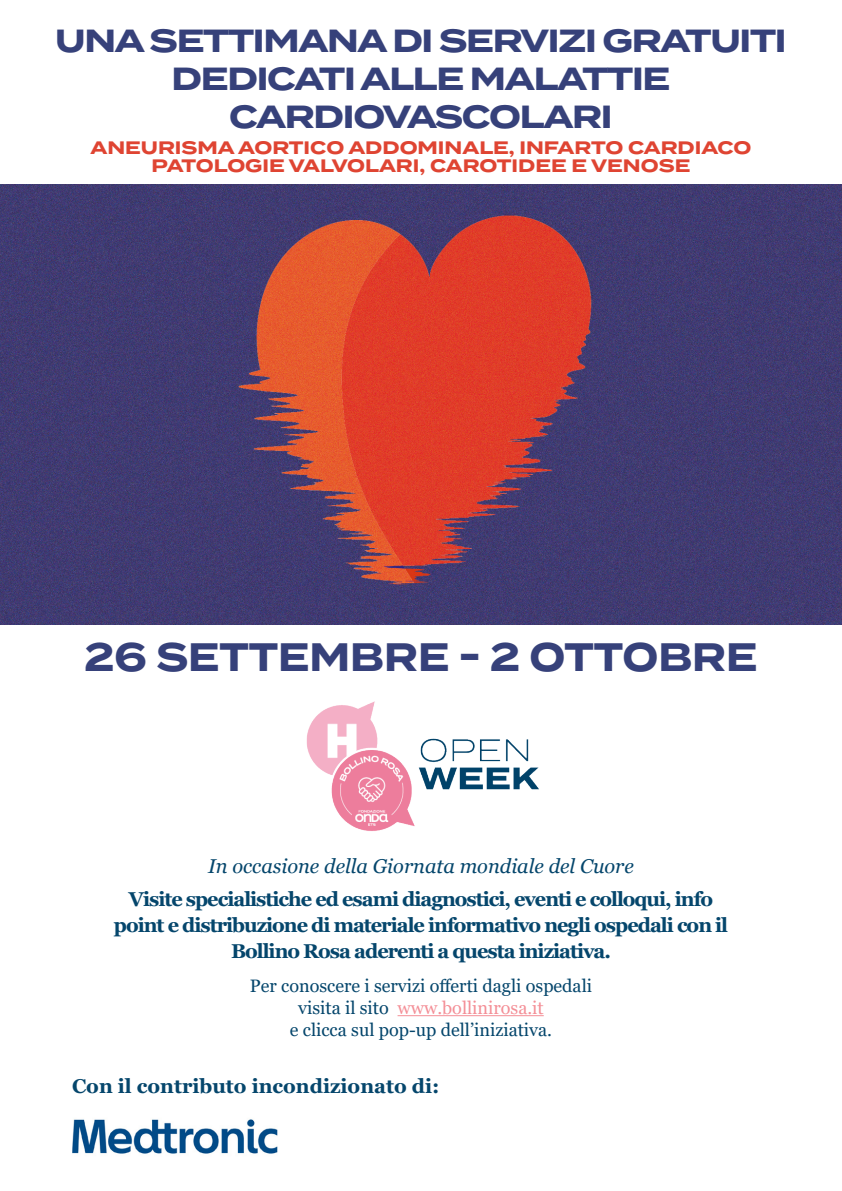
<style>
.page{position:relative;width:842px;height:1191px;background:#fff}
.page>*{position:absolute;margin:0;border:0;box-sizing:border-box;transform-origin:0 0}
.t1{font:700 39.6px "Termina";color:#36417a;scale:.91 1}
.t2{font:700 32px/38px "Termina";letter-spacing:-.04em;color:#36417a;text-align:center}
.t3{font:700 20px/26px "Georgia";letter-spacing:-.05em;color:#05466c;text-align:center}
.t4{font:italic 20px "Georgia";color:#05466c}
.t5{font:700 20px "Georgia";color:#05466c}
.t6{font:700 18px/18px "Termina";color:#df4432;text-align:center}
.t7{font:18px "Georgia";color:#05466c}
.t8{font:18px "Georgia";color:#f48f97}
.s1{color:#05466c}
</style>
<div class="page">
<img style="left:72px;top:1119px;width:206px;height:35px">
<img style="left:0;top:184px;width:842px;height:441px">
<img style="left:306px;top:701px;width:233px;height:130px">
<hr style="left:398px;top:1015px;width:146px;height:1px;background:#f48f97">
<p class="t2" style="left:55px;top:22px;width:733px">UNA SETTIMANA DI SERVIZI GRATUITI</p>
<p class="t2" style="left:172px;top:60px;width:500px">DEDICATI ALLE MALATTIE<br>CARDIOVASCOLARI</p>
<p class="t6" style="left:90px;top:139px;width:662px">ANEURISMA AORTICO ADDOMINALE, INFARTO CARDIACO<br>PATOLOGIE VALVOLARI, CAROTIDEE E VENOSE</p>
<p class="t1" style="left:85px;top:628px;width:741px">26 SETTEMBRE - 2 OTTOBRE</p>
<p class="t4" style="left:208px;top:853px;width:427px">In occasione della Giornata mondiale del Cuore</p>
<p class="t3" style="left:114px;top:886px;width:616px">Visite specialistiche ed esami diagnostici, eventi e colloqui, info point e distribuzione di materiale informativo negli ospedali con il<br>Bollino Rosa aderenti a questa iniziativa.</p>
<p class="t7" style="left:250px;top:975px;width:344px">Per conoscere i servizi offerti dagli ospedali</p>
<p class="t8" style="left:298px;top:997px;width:247px"><span class="s1">visita il sito</span> www.bollinirosa.it</p>
<p class="t7" style="left:290px;top:1018px;width:264px">e clicca sul pop-up dell’iniziativa.</p>
<p class="t5" style="left:72px;top:1073px;width:369px">Con il contributo incondizionato di:</p>
</div>
